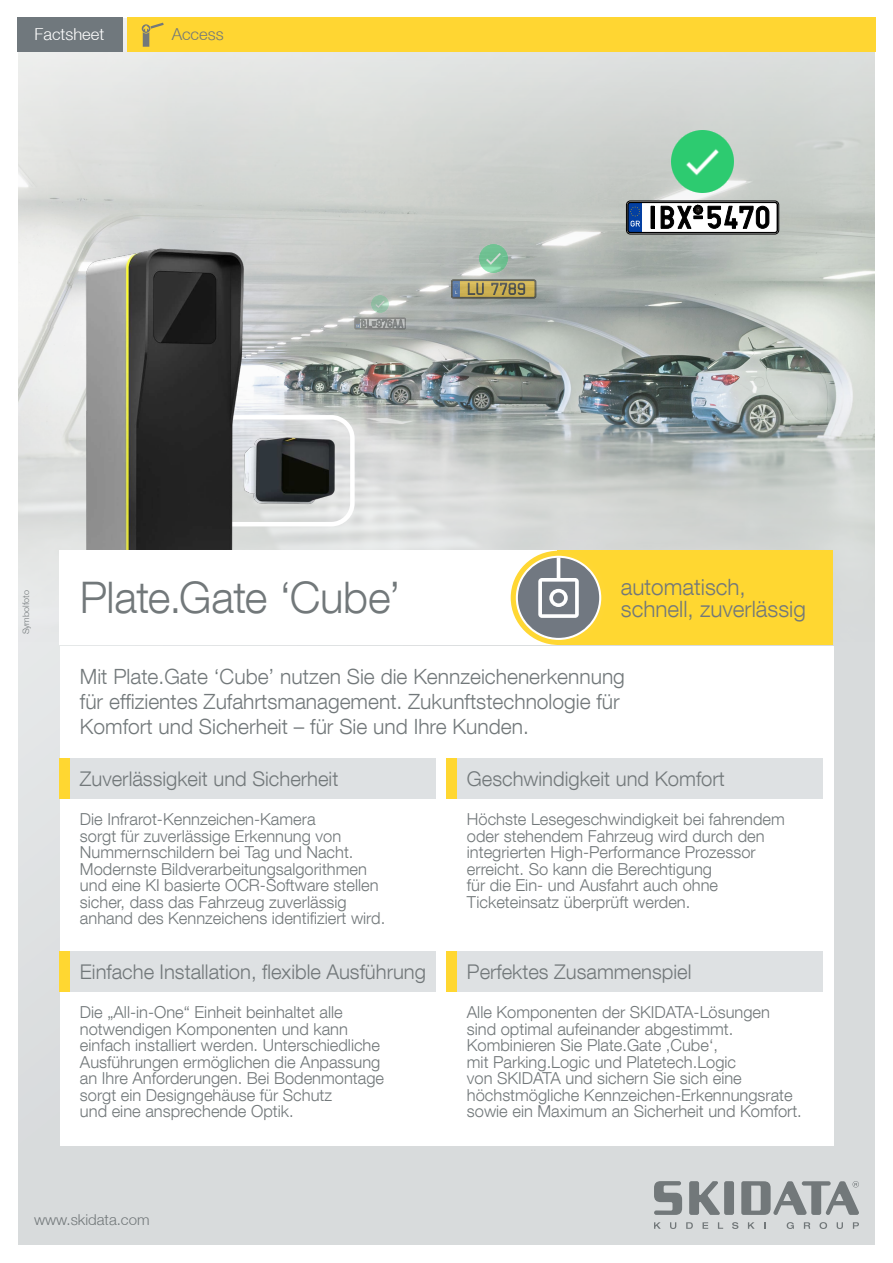
<style>
.page{position:relative;width:893px;height:1263px;background:#d8dbdc}
.page>*{position:absolute;margin:0;border:0;box-sizing:border-box;transform-origin:0 0}
.t1{font:300 43.5px "Helvetica Neue LT Com";letter-spacing:-.015em;color:#72787a}
.t2{font:300 22.5px/22.5px "Helvetica Neue LT Com";color:#72787a}
.t3{font:300 21px/25.2px "Helvetica Neue LT Com";color:#72787a}
.t4{font:300 20.25px "Helvetica Neue LT Com";color:#72787a}
.t5{font:300 16.5px/16.5px "Helvetica Neue LT Com";color:#72787a}
.t6{font:300 16.5px "Helvetica Neue LT";color:#fff}
.t7{font:300 16.5px "Helvetica Neue LT";color:#72787a}
.t8{font:300 15px "Helvetica Neue LT";color:#72787a}
.t9{font:300 9px "Helvetica Neue LT";color:#72787a}
</style>
<div class="page">
<img style="left:19px;top:51px;width:857px;height:593px">
<div style="left:626px;top:201px;width:153px;height:33px;background:#fff;border-radius:4px"></div>
<div style="left:626px;top:201px;width:153px;height:33px;border:1px solid #000;border-radius:4px"></div>
<div style="left:627px;top:202px;width:151px;height:31px;border:1px solid #000;border-radius:2px"></div>
<svg style="left:628px;top:202px;width:14px;height:31px"></svg>
<div style="left:694px;top:205px;width:9px;height:9px;background:#5d5d5d;border-radius:50%"></div>
<div style="left:693px;top:205px;width:10px;height:9px;border:1px solid #000;border-radius:50%"></div>
<svg style="left:661px;top:206px;width:108px;height:23px"></svg>
<div style="left:651px;top:206px;width:3px;height:23px;border:1px solid #000"></div>
<svg style="left:451px;top:280px;width:85px;height:18px"></svg>
<div style="left:451px;top:280px;width:85px;height:18px;border:1px solid #000;border-radius:2px"></div>
<div style="left:452px;top:280px;width:83px;height:18px;border:1px solid #000"></div>
<svg style="left:452px;top:281px;width:8px;height:16px"></svg>
<svg style="left:468px;top:283px;width:16px;height:12px"></svg>
<svg style="left:491px;top:283px;width:34px;height:12px"></svg>
<div style="left:355px;top:318px;width:51px;height:11px;border:1px solid #000"></div>
<div style="left:355px;top:318px;width:50px;height:11px;border:1px solid #000"></div>
<svg style="left:355px;top:318px;width:48px;height:11px"></svg>
<img style="left:64px;top:17px;width:219px;height:534px">
<img style="left:672px;top:131px;width:61px;height:62px">
<img style="left:480px;top:244px;width:28px;height:29px">
<img style="left:372px;top:296px;width:17px;height:16px">
<img style="left:204px;top:390px;width:162px;height:161px">
<div style="left:0;top:0;width:19px;height:1263px;background:#fff"></div>
<div style="left:0;top:0;width:893px;height:17px;background:#fff"></div>
<div style="left:0;top:1246px;width:893px;height:17px;background:#fff"></div>
<div style="left:876px;top:0;width:17px;height:1263px;background:#fff"></div>
<svg style="left:654px;top:1222px;width:7px;height:7px"></svg>
<svg style="left:670px;top:1222px;width:6px;height:7px"></svg>
<svg style="left:686px;top:1222px;width:7px;height:7px"></svg>
<svg style="left:702px;top:1222px;width:6px;height:7px"></svg>
<svg style="left:718px;top:1222px;width:5px;height:7px"></svg>
<svg style="left:732px;top:1222px;width:6px;height:7px"></svg>
<svg style="left:748px;top:1222px;width:7px;height:7px"></svg>
<svg style="left:787px;top:1222px;width:7px;height:7px"></svg>
<svg style="left:804px;top:1222px;width:6px;height:7px"></svg>
<svg style="left:819px;top:1222px;width:8px;height:7px"></svg>
<svg style="left:837px;top:1222px;width:6px;height:7px"></svg>
<svg style="left:853px;top:1222px;width:6px;height:7px"></svg>
<svg style="left:654px;top:1181px;width:28px;height:34px"></svg>
<div style="left:724px;top:1181px;width:10px;height:34px;background:#72787a;border-radius:2px"></div>
<svg style="left:741px;top:1181px;width:118px;height:34px"></svg>
<svg style="left:689px;top:1181px;width:31px;height:34px"></svg>
<div style="left:60px;top:647px;width:773px;height:499px;background:#fff"></div>
<div style="left:60px;top:551px;width:537px;height:94px;background:#fff"></div>
<div style="left:557px;top:551px;width:276px;height:94px;background:#ffd731"></div>
<div style="left:60px;top:758px;width:376px;height:41px;background:#dee1e3"></div>
<div style="left:446px;top:758px;width:377px;height:41px;background:#dee1e3"></div>
<div style="left:446px;top:758px;width:11px;height:41px;background:#ffd731"></div>
<div style="left:60px;top:758px;width:10px;height:41px;background:#ffd731"></div>
<div style="left:60px;top:951px;width:376px;height:41px;background:#dee1e3"></div>
<div style="left:446px;top:951px;width:377px;height:41px;background:#dee1e3"></div>
<div style="left:446px;top:951px;width:11px;height:41px;background:#ffd731"></div>
<div style="left:60px;top:951px;width:10px;height:41px;background:#ffd731"></div>
<div style="left:127px;top:17px;width:749px;height:34px;background:#ffd632"></div>
<svg style="left:142px;top:23px;width:22px;height:24px"></svg>
<div style="left:17px;top:17px;width:106px;height:34px;background:#70787d"></div>
<div style="left:511px;top:551px;width:95px;height:94px;background:#ffd733;border-radius:50%"></div>
<svg style="left:516px;top:556px;width:85px;height:84px"></svg>
<p class="t6" style="left:35px;top:28px;width:71px">Factsheet</p>
<p class="t7" style="left:172px;top:28px;width:53px">Access</p>
<p class="t9" style="left:23px;top:634px;width:46px;rotate:-90deg">Symbolfoto</p>
<h1 class="t1" style="left:80px;top:582px;width:322px">Plate.Gate ‘Cube’</h1>
<h2 class="t2" style="left:621px;top:577px;width:187px">automatisch, schnell, zuverlässig</h2>
<p class="t3" style="left:80px;top:666px;width:546px">Mit Plate.Gate ‘Cube’ nutzen Sie die Kennzeichenerkennung für effizientes Zufahrtsmanagement. Zukunftstechnologie für<br>Komfort und Sicherheit – für Sie und Ihre Kunden.</p>
<p class="t4" style="left:80px;top:771px;width:260px">Zuverlässigkeit und Sicherheit</p>
<p class="t5" style="left:80px;top:812px;width:307px">Die Infrarot-Kennzeichen-Kamera<br>sorgt für zuverlässige Erkennung von Nummernschildern bei Tag und Nacht.<br>Modernste Bildverarbeitungsalgorithmen und eine KI basierte OCR-Software stellen sicher, dass das Fahrzeug zuverlässig anhand des Kennzeichens identifiziert wird.</p>
<p class="t4" style="left:80px;top:960px;width:348px">Einfache Installation, flexible Ausführung</p>
<p class="t5" style="left:80px;top:1006px;width:306px">Die „All-in-One“ Einheit beinhaltet alle notwendigen Komponenten und kann einfach installiert werden. Unterschiedliche Ausführungen ermöglichen die Anpassung an Ihre Anforderungen. Bei Bodenmontage sorgt ein Designgehäuse für Schutz<br>und eine ansprechende Optik.</p>
<p class="t8" style="left:34px;top:1214px;width:117px">www.skidata.com</p>
<p class="t4" style="left:467px;top:771px;width:260px">Geschwindigkeit und Komfort</p>
<p class="t5" style="left:467px;top:812px;width:319px">Höchste Lesegeschwindigkeit bei fahrendem oder stehendem Fahrzeug wird durch den integrierten High-Performance Prozessor erreicht. So kann die Berechtigung<br>für die Ein- und Ausfahrt auch ohne Ticketeinsatz überprüft werden.</p>
<p class="t4" style="left:467px;top:964px;width:226px">Perfektes Zusammenspiel</p>
<p class="t5" style="left:467px;top:1006px;width:336px">Alle Komponenten der SKIDATA-Lösungen sind optimal aufeinander abgestimmt.<br>Kombinieren Sie Plate.Gate ‚Cube‘,<br>mit Parking.Logic und Platetech.Logic<br>von SKIDATA und sichern Sie sich eine höchstmögliche Kennzeichen-Erkennungsrate sowie ein Maximum an Sicherheit und Komfort.</p>
</div>
